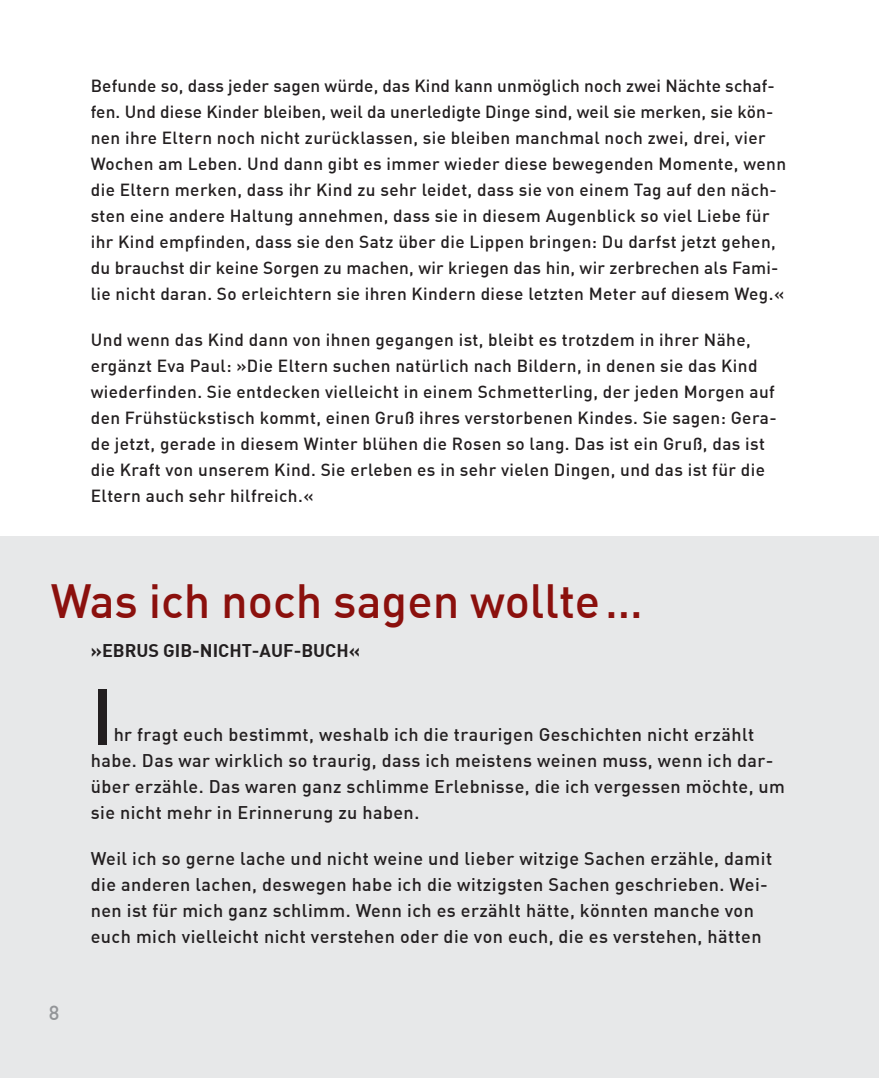
<style>
.page{position:relative;width:879px;height:1078px;background:#fff}
.page>*{position:absolute;margin:0;border:0;box-sizing:border-box;transform-origin:0 0}
.t1{font:500 78px "DIN";color:#231f20}
.t2{font:500 47px "DIN";color:#8b100d}
.t3{font:500 20px "DIN";color:#939598}
.t4{font:500 18px/26px "DIN";letter-spacing:.025em;color:#231f20}
.t5{font:700 18px "DIN";color:#231f20}
.t6{font:500 17.2px/26px "DIN";letter-spacing:.025em;color:#231f20}
</style>
<div class="page">
<div style="left:0;top:536px;width:879px;height:541px;background:#e7e8e9"></div>
<p class="t6" style="left:91px;top:72px;width:697px">Befunde so, dass jeder sagen würde, das Kind kann unmöglich noch zwei Nächte schaf&shy;fen. Und diese Kinder bleiben, weil da unerledigte dinge sind, weil sie merken, sie kön&shy;nen ihre Eltern noch nicht zurücklassen, sie bleiben manchmal noch zwei, drei, vier Wochen am leben. Und dann gibt es immer wieder diese bewegenden momente, wenn die Eltern merken, dass ihr Kind zu sehr leidet, dass sie von einem tag auf den näch&shy;sten eine andere Haltung annehmen, dass sie in diesem Augenblick so viel liebe für ihr Kind empfinden, dass sie den Satz über die lippen bringen: du darfst jetzt gehen, du brauchst dir keine Sorgen zu machen, wir kriegen das hin, wir zerbrechen als fami&shy;lie nicht daran. So erleichtern sie ihren Kindern diese letzten meter auf diesem Weg.«</p>
<p class="t6" style="left:91px;top:326px;width:687px">Und wenn das Kind dann von ihnen gegangen ist, bleibt es trotzdem in ihrer Nähe, ergänzt Eva Paul: »die Eltern suchen natürlich nach Bildern, in denen sie das Kind wiederfinden. Sie entdecken vielleicht in einem Schmetterling, der jeden morgen auf den frühstückstisch kommt, einen gruß ihres verstorbenen Kindes. Sie sagen: gera&shy;de jetzt, gerade in diesem Winter blühen die Rosen so lang. das ist ein gruß, das ist die Kraft von unserem Kind. Sie erleben es in sehr vielen dingen, und das ist für die Eltern auch sehr hilfreich.«</p>
<h2 class="t2" style="left:51px;top:571px;width:593px">Was ich noch sagen wollte…</h2>
<p class="t5" style="left:91px;top:638px;width:271px">»EBRUS GIB-NICHT-AUF-BUCH«</p>
<p class="t3" style="left:49px;top:999px;width:12px">8</p>
<h1 class="t1" style="left:91px;top:666px;width:24px">I</h1>
<p class="t4" style="left:91px;top:721px;width:696px;text-indent:23px">hr fragt euch bestimmt, weshalb ich die traurigen geschichten nicht erzählt habe. das war wirklich so traurig, dass ich meistens weinen muss, wenn ich dar&shy;über erzähle. das waren ganz schlimme Erlebnisse, die ich vergessen möchte, um sie nicht mehr in Erinnerung zu haben.</p>
<p class="t4" style="left:91px;top:844px;width:683px">Weil ich so gerne lache und nicht weine und lieber witzige Sachen erzähle, damit die anderen lachen, deswegen habe ich die witzigsten Sachen geschrieben. Wei&shy;nen ist für mich ganz schlimm. Wenn ich es erzählt hätte, könnten manche von euch mich vielleicht nicht verstehen oder die von euch, die es verstehen, hätten</p>
</div>
